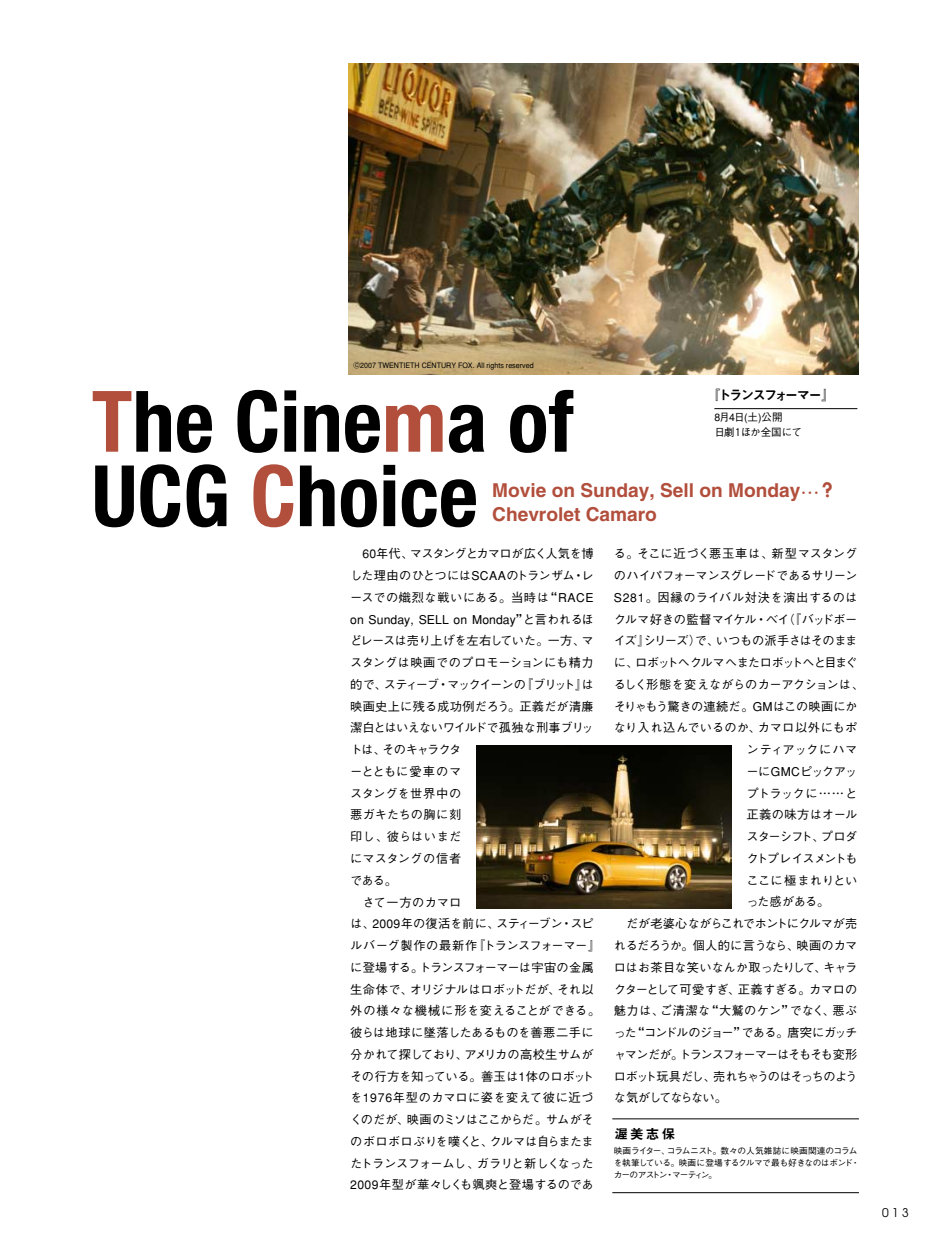
<style>
.page{position:relative;width:944px;height:1255px;background:#fff}
.page>*{position:absolute;margin:0;border:0;box-sizing:border-box;transform-origin:0 0}
.t1{font:700 condensed 84.9px "Helvetica Neue";color:#000}
.t2{font:19.2px/24px "Midashi Go MB31";color:#b24e3c}
.t3{font:13.5px "Midashi Go MB31";letter-spacing:-.135em;color:#000}
.t4{font:500 12.15px "Gothic BBB";letter-spacing:-.02em;color:#000}
.t5{font:500 12.15px "Gothic BBB";letter-spacing:-.04em;color:#000}
.t6{font:500 12.15px "Gothic BBB";letter-spacing:.025em;color:#000}
.t7{font:500 12.15px "Gothic BBB";letter-spacing:.01em;color:#000}
.t8{font:500 12.15px "Gothic BBB";letter-spacing:.005em;color:#000}
.t9{font:500 12.15px "Gothic BBB";letter-spacing:-.05em;color:#000}
.t10{font:500 12.15px "Gothic BBB";letter-spacing:.035em;color:#000}
.t11{font:500 12.15px "Gothic BBB";letter-spacing:.06em;color:#000}
.t12{font:500 12.15px "Gothic BBB";letter-spacing:.02em;color:#000}
.t13{font:500 12.15px "Gothic BBB";letter-spacing:-.115em;color:#000}
.t14{font:500 12.15px "Gothic BBB";letter-spacing:-.075em;color:#000}
.t15{font:500 12.15px "Gothic BBB";letter-spacing:-.08em;color:#000}
.t16{font:500 12.15px "Gothic BBB";letter-spacing:-.09em;color:#000}
.t17{font:500 12.15px "Gothic BBB";letter-spacing:-.105em;color:#000}
.t18{font:500 12.15px "Gothic BBB";letter-spacing:.05em;color:#000}
.t19{font:500 12.15px "Gothic BBB";letter-spacing:-.065em;color:#000}
.t20{font:500 12.15px "Gothic BBB";color:#000}
.t21{font:500 12.15px "Gothic BBB";letter-spacing:-.055em;color:#000}
.t22{font:500 12.15px "Gothic BBB";letter-spacing:-.045em;color:#000}
.t23{font:500 12.15px "Gothic BBB";letter-spacing:-.095em;color:#000}
.t24{font:500 12.15px "Gothic BBB";letter-spacing:.055em;color:#000}
.t25{font:500 12.15px "Gothic BBB";letter-spacing:.015em;color:#000}
.t26{font:500 12.15px "Gothic BBB";letter-spacing:-.07em;color:#000}
.t27{font:500 12.15px "Gothic BBB";letter-spacing:-.085em;color:#000}
.t28{font:500 12.15px "Gothic BBB";letter-spacing:.045em;color:#000}
.t29{font:500 12.15px "Gothic BBB";letter-spacing:.04em;color:#000}
.t30{font:12px "Avant Garde";color:#000}
.t31{font:500 10.5px "Gothic BBB";letter-spacing:-.075em;color:#000}
.t32{font:500 8.7px/12px "Gothic BBB";letter-spacing:-.06em;color:#000;text-align:justify}
.t33{font:500 7.5px "Gothic BBB";color:#000;scale:.95 1}
.t34{font:500 5.25px "Gothic BBB";color:#000;scale:.95 1}
.s1{color:#b24e3c}
</style>
<div class="page">
<img style="left:349px;top:64px;width:510px;height:310px">
<img style="left:476px;top:745px;width:255px;height:163px">
<hr style="left:612px;top:1192px;width:247px;height:1px;background:#000">
<hr style="left:612px;top:1118px;width:247px;height:1px;background:#000">
<hr style="left:714px;top:408px;width:143px;height:1px;background:#000">
<p class="t33" style="left:353px;top:362px;width:191px">○2007 TWENTIETH CENTURY FOX. All rights reserved</p>
<p class="t34" style="left:355px;top:363px;width:5px">C</p>
<h1 class="t1" style="left:92px;top:391px;width:483px"><span class="s1">T</span>he Cine<span class="s1">m</span>a of</h1>
<p class="t3" style="left:708px;top:389px;width:128px">『トランスフォーマー』</p>
<p class="t31" style="left:714px;top:413px;width:70px">8月4日(土)公開</p>
<p class="t31" style="left:714px;top:428px;width:89px">日劇１ほか全国にて</p>
<h1 class="t1" style="left:92px;top:465px;width:388px">UCG <span class="s1">C</span>hoice</h1>
<h2 class="t2" style="left:492px;top:481px;width:346px">Movie on Sunday, Sell on Monday…？<br>Chevrolet Camaro</h2>
<p class="t9" style="left:362px;top:549px;width:233px">60年代、マスタングとカマロが広く人気を博</p>
<p class="t6" style="left:350px;top:571px;width:245px">した理由のひとつにはSCAAのトランザム・レ</p>
<p class="t18" style="left:350px;top:592px;width:245px">ースでの熾烈な戦いにある。当時は“RACE</p>
<p class="t8" style="left:350px;top:614px;width:245px">on Sunday, SELL on Monday”と言われるほ</p>
<p class="t4" style="left:350px;top:636px;width:245px">どレースは売り上げを左右していた。一方、マ</p>
<p class="t7" style="left:350px;top:658px;width:245px">スタングは映画でのプロモーションにも精力</p>
<p class="t13" style="left:350px;top:679px;width:245px">的で、スティーブ・マックイーンの『ブリット』は</p>
<p class="t6" style="left:350px;top:701px;width:245px">映画史上に残る成功例だろう。正義だが清廉</p>
<p class="t5" style="left:350px;top:723px;width:245px">潔白とはいえないワイルドで孤独な刑事ブリッ</p>
<p class="t23" style="left:350px;top:745px;width:113px">トは、そのキャラクタ</p>
<p class="t28" style="left:350px;top:766px;width:113px">ーとともに愛車のマ</p>
<p class="t12" style="left:350px;top:788px;width:113px">スタングを世界中の</p>
<p class="t12" style="left:350px;top:810px;width:113px">悪ガキたちの胸に刻</p>
<p class="t7" style="left:350px;top:832px;width:113px">印し、彼らはいまだ</p>
<p class="t7" style="left:350px;top:853px;width:113px">にマスタングの信者</p>
<p class="t4" style="left:350px;top:875px;width:48px">である。</p>
<p class="t6" style="left:362px;top:897px;width:100px">さて一方のカマロ</p>
<p class="t8" style="left:350px;top:919px;width:245px">は、2009年の復活を前に、スティーブン・スピ</p>
<p class="t4" style="left:350px;top:940px;width:251px">ルバーグ製作の最新作『トランスフォーマー』</p>
<p class="t19" style="left:350px;top:962px;width:245px">に登場する。トランスフォーマーは宇宙の金属</p>
<p class="t20" style="left:350px;top:984px;width:245px">生命体で、オリジナルはロボットだが、それ以</p>
<p class="t24" style="left:350px;top:1006px;width:251px">外の様々な機械に形を変えることができる。</p>
<p class="t25" style="left:350px;top:1027px;width:245px">彼らは地球に墜落したあるものを善悪二手に</p>
<p class="t4" style="left:350px;top:1049px;width:245px">分かれて探しており、アメリカの高校生サムが</p>
<p class="t4" style="left:350px;top:1071px;width:245px">その行方を知っている。善玉は1体のロボット</p>
<p class="t11" style="left:350px;top:1093px;width:245px">を1976年型のカマロに姿を変えて彼に近づ</p>
<p class="t21" style="left:350px;top:1114px;width:245px">くのだが、映画のミソはここからだ。サムがそ</p>
<p class="t4" style="left:350px;top:1136px;width:245px">のボロボロぶりを嘆くと、クルマは自らまたま</p>
<p class="t22" style="left:350px;top:1158px;width:245px">たトランスフォームし、ガラリと新しくなった</p>
<p class="t10" style="left:350px;top:1180px;width:245px">2009年型が華々しくも颯爽と登場するのであ</p>
<p class="t7" style="left:614px;top:549px;width:245px">る。そこに近づく悪玉車は、新型マスタング</p>
<p class="t5" style="left:614px;top:571px;width:245px">のハイパフォーマンスグレードであるサリーン</p>
<p class="t11" style="left:614px;top:592px;width:245px">S281。因縁のライバル対決を演出するのは</p>
<p class="t5" style="left:614px;top:614px;width:245px">クルマ好きの監督マイケル・ベイ（『バッドボー</p>
<p class="t9" style="left:614px;top:636px;width:245px">イズ』シリーズ）で、いつもの派手さはそのまま</p>
<p class="t14" style="left:614px;top:658px;width:245px">に、ロボットへクルマへまたロボットへと目まぐ</p>
<p class="t4" style="left:614px;top:679px;width:251px">るしく形態を変えながらのカーアクションは、</p>
<p class="t4" style="left:614px;top:701px;width:245px">そりゃもう驚きの連続だ。GMはこの映画にか</p>
<p class="t6" style="left:614px;top:723px;width:245px">なり入れ込んでいるのか、カマロ以外にもポ</p>
<p class="t12" style="left:746px;top:745px;width:113px">ンティアックにハマ</p>
<p class="t4" style="left:746px;top:766px;width:113px">ーにGMCピックアッ</p>
<p class="t4" style="left:746px;top:788px;width:113px">プトラックに……と</p>
<p class="t29" style="left:746px;top:810px;width:113px">正義の味方はオール</p>
<p class="t26" style="left:746px;top:832px;width:113px">スターシフト、プロダ</p>
<p class="t23" style="left:746px;top:853px;width:113px">クトプレイスメントも</p>
<p class="t7" style="left:746px;top:875px;width:113px">ここに極まれりとい</p>
<p class="t4" style="left:746px;top:897px;width:84px">った感がある。</p>
<p class="t5" style="left:626px;top:919px;width:233px">だが老婆心ながらこれでホントにクルマが売</p>
<p class="t4" style="left:614px;top:940px;width:245px">れるだろうか。個人的に言うなら、映画のカマ</p>
<p class="t4" style="left:614px;top:962px;width:245px">ロはお茶目な笑いなんか取ったりして、キャラ</p>
<p class="t4" style="left:614px;top:984px;width:245px">クターとして可愛すぎ、正義すぎる。カマロの</p>
<p class="t10" style="left:614px;top:1006px;width:245px">魅力は、ご清潔な“大鷲のケン”でなく、悪ぶ</p>
<p class="t15" style="left:614px;top:1027px;width:245px">った“コンドルのジョー”である。唐突にガッチ</p>
<p class="t16" style="left:614px;top:1049px;width:245px">ャマンだが。トランスフォーマーはそもそも変形</p>
<p class="t17" style="left:614px;top:1071px;width:245px">ロボット玩具だし、売れちゃうのはそっちのよう</p>
<p class="t27" style="left:614px;top:1093px;width:115px">な気がしてならない。</p>
<p class="t3" style="left:614px;top:1128px;width:62px">渥美志保</p>
<p class="t32" style="left:614px;top:1146px;width:245px">映画ライター、コラムニスト。数々の人気雑誌に映画関連のコラムを執筆している。映画に登場するクルマで最も好きなのはボンド･カーのアストン・マーティン。</p>
<p class="t30" style="left:882px;top:1207px;width:28px">013</p>
</div>
